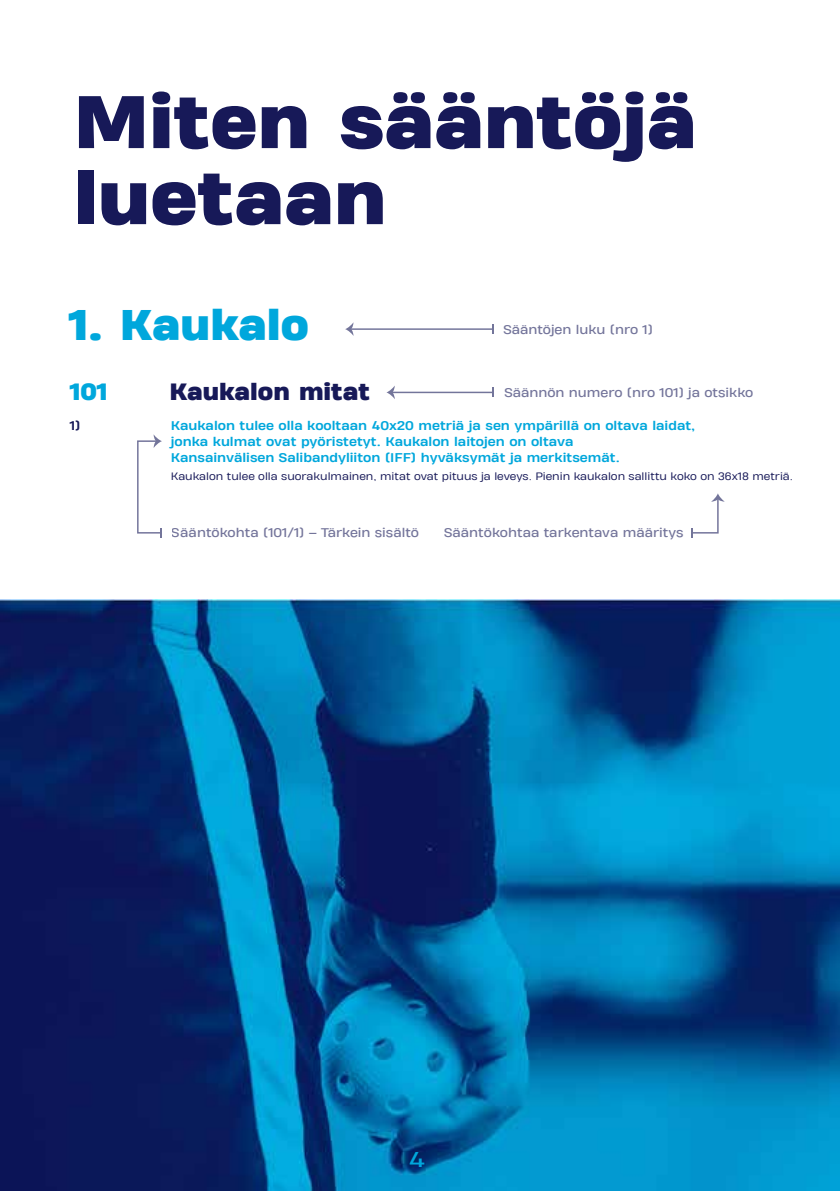
<style>
.page{position:relative;width:840px;height:1191px;background:#fff}
.page>*{position:absolute;margin:0;border:0;box-sizing:border-box;transform-origin:0 0}
.t1{font:800 70px/76px "Heading Pro Treble";color:#171958}
.t2{font:800 40px "Heading Pro Treble";color:#00a7dc}
.t3{font:800 22px "Heading Pro Treble";color:#171958}
.t4{font:800 22px "Heading Pro Treble";color:#00a7dc}
.t5{font:20px "Heading Pro Wide";color:#00a7dc}
.t6{font:700 12px/16px "Heading Pro Treble";color:#00a7dc}
.t7{font:12px "Heading Pro Treble";color:#171958}
.t8{font:700 12px "Heading Pro Treble";color:#171958}
.t9{font:10px "Heading Pro Treble";color:#171958}
</style>
<div class="page">
<hr style="left:350px;top:328px;width:142px;height:2px;background:#171958">
<svg style="left:491px;top:324px;width:2px;height:10px"></svg>
<svg style="left:345px;top:323px;width:8px;height:12px"></svg>
<hr style="left:391px;top:392px;width:101px;height:1px;background:#171958">
<svg style="left:491px;top:387px;width:2px;height:10px"></svg>
<svg style="left:386px;top:386px;width:8px;height:12px"></svg>
<svg style="left:137px;top:434px;width:25px;height:104px"></svg>
<svg style="left:691px;top:493px;width:33px;height:45px"></svg>
<img style="left:0;top:600px;width:839px;height:590px">
<h1 class="t1" style="left:73px;top:88px;width:624px">Miten sääntöjä luetaan</h1>
<h2 class="t2" style="left:69px;top:298px;width:242px">1. Kaukalo</h2>
<p class="t7" style="left:503px;top:322px;width:151px">Sääntöjen luku (nro 1)</p>
<h3 class="t4" style="left:70px;top:377px;width:39px">101</h3>
<h3 class="t3" style="left:169px;top:377px;width:202px">Kaukalon mitat</h3>
<p class="t6" style="left:171px;top:418px;width:525px">Kaukalon tulee olla kooltaan 40x20 metriä ja sen ympärillä on oltava laidat, jonka kulmat ovat pyöristetyt. Kaukalon laitojen on oltava<br>Kansainvälisen Salibandyliiton (IFF) hyväksymät ja merkitsemät.</p>
<p class="t9" style="left:171px;top:470px;width:623px">Kaukalon tulee olla suorakulmainen, mitat ovat pituus ja leveys. Pienin kaukalon sallittu koko on 36x18 metriä.</p>
<p class="t7" style="left:504px;top:385px;width:250px">Säännön numero (nro 101) ja otsikko</p>
<p class="t8" style="left:70px;top:418px;width:12px">1)</p>
<p class="t7" style="left:172px;top:525px;width:248px">Sääntökohta (101/1) – Tärkein sisältö</p>
<p class="t7" style="left:444px;top:525px;width:241px">Sääntökohtaa tarkentava määritys</p>
<h3 class="t5" style="left:409px;top:1146px;width:17px">4</h3>
</div>
